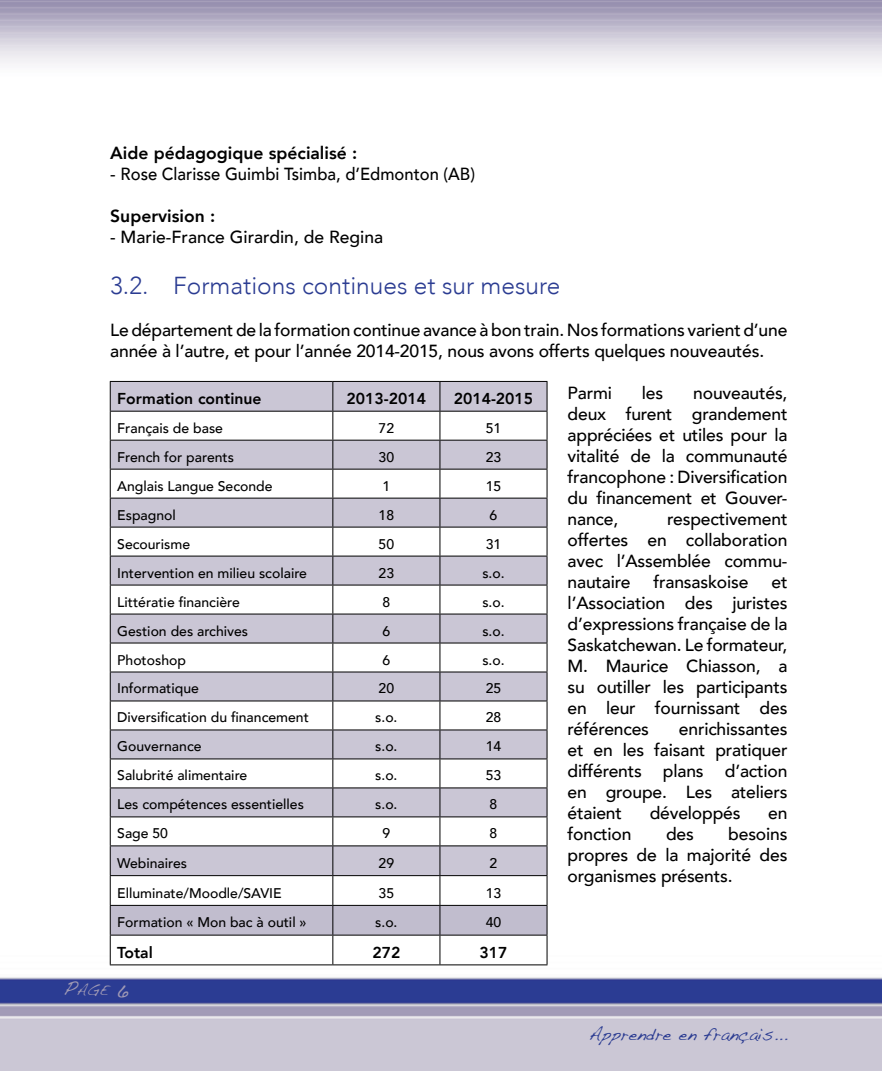
<style>
.page{position:relative;width:882px;height:1071px;background:#fff}
.page>*{position:absolute;margin:0;border:0;box-sizing:border-box;transform-origin:0 0}
.t1{font:300 24.5px "Avenir";color:#2b3c92}
.t2{font:500 17.5px/21px "Avenir";letter-spacing:-.01em;color:#000;text-align:justify}
.t3{font:800 17.5px "Avenir";color:#000}
.t4{font:17.5px "Handwriting Dakota";color:#2b3c92}
.t5{font:800 15.75px "Avenir";color:#000}
.t6{font:14.7px "Handwriting Dakota";color:#a09ab5}
.t7{font:500 14px "Avenir";color:#000}
.s1{font-size:21px}
</style>
<div class="page">
<img style="left:0;top:0;width:882px;height:1071px">
<hr style="left:333px;top:381px;width:107px;height:1px;background:#000">
<hr style="left:440px;top:381px;width:107px;height:1px;background:#000">
<hr style="left:110px;top:381px;width:223px;height:1px;background:#000">
<svg style="left:110px;top:382px;width:438px;height:583px"></svg>
<hr style="left:110px;top:964px;width:223px;height:1px;background:#000">
<p class="t3" style="left:110px;top:140px;width:249px">Aide pédagogique spécialisé :</p>
<p class="t2" style="left:110px;top:163px;width:366px">- Rose Clarisse Guimbi Tsimba, d’Edmonton (AB)</p>
<p class="t3" style="left:110px;top:203px;width:106px">Supervision :</p>
<p class="t2" style="left:110px;top:226px;width:274px">- Marie-France Girardin, de Regina</p>
<h1 class="t1" style="left:110px;top:271px;width:452px">3.2. Formations continues et sur mesure</h1>
<p class="t2" style="left:110px;top:318px;width:679px">Le département de la formation continue avance à bon train. Nos formations varient d’une année à l’autre, et pour l’année 2014-2015, nous avons offerts quelques nouveautés.</p>
<p class="t2" style="left:568px;top:381px;width:46px">Parmi</p>
<p class="t2" style="left:642px;top:381px;width:23px">les</p>
<p class="t2" style="left:568px;top:381px;width:221px;text-indent:126px">nouveautés, deux furent grandement appréciées et utiles pour la vitalité de la communauté francophone : Diversification du financement et Gouver&shy;nance,</p>
<p class="t5" style="left:117px;top:386px;width:146px">Formation continue</p>
<p class="t5" style="left:347px;top:386px;width:81px">2013-2014</p>
<p class="t5" style="left:454px;top:386px;width:81px">2014-2015</p>
<p class="t7" style="left:117px;top:416px;width:107px">Français de base</p>
<p class="t7" style="left:379px;top:416px;width:17px">72</p>
<p class="t7" style="left:486px;top:416px;width:17px">51</p>
<p class="t7" style="left:117px;top:445px;width:118px">French for parents</p>
<p class="t7" style="left:379px;top:445px;width:17px">30</p>
<p class="t7" style="left:486px;top:445px;width:17px">23</p>
<p class="t7" style="left:117px;top:474px;width:157px">Anglais Langue Seconde</p>
<p class="t7" style="left:383px;top:474px;width:9px">1</p>
<p class="t7" style="left:486px;top:474px;width:17px">15</p>
<p class="t7" style="left:117px;top:503px;width:60px">Espagnol</p>
<p class="t7" style="left:379px;top:503px;width:17px">18</p>
<p class="t7" style="left:490px;top:503px;width:9px">6</p>
<p class="t7" style="left:117px;top:532px;width:74px">Secourisme</p>
<p class="t7" style="left:379px;top:532px;width:17px">50</p>
<p class="t7" style="left:486px;top:532px;width:17px">31</p>
<p class="t7" style="left:117px;top:561px;width:191px">Intervention en milieu scolaire</p>
<p class="t7" style="left:379px;top:561px;width:17px">23</p>
<p class="t7" style="left:482px;top:561px;width:24px">s.o.</p>
<p class="t7" style="left:117px;top:590px;width:124px">Littératie financière</p>
<p class="t7" style="left:383px;top:590px;width:9px">8</p>
<p class="t7" style="left:482px;top:590px;width:24px">s.o.</p>
<p class="t7" style="left:117px;top:619px;width:132px">Gestion des archives</p>
<p class="t7" style="left:383px;top:619px;width:9px">6</p>
<p class="t7" style="left:482px;top:619px;width:24px">s.o.</p>
<p class="t7" style="left:117px;top:648px;width:70px">Photoshop</p>
<p class="t7" style="left:383px;top:648px;width:9px">6</p>
<p class="t7" style="left:482px;top:648px;width:24px">s.o.</p>
<p class="t7" style="left:117px;top:677px;width:83px">Informatique</p>
<p class="t7" style="left:379px;top:677px;width:17px">20</p>
<p class="t7" style="left:486px;top:677px;width:17px">25</p>
<p class="t7" style="left:117px;top:705px;width:193px">Diversification du financement</p>
<p class="t7" style="left:375px;top:705px;width:24px">s.o.</p>
<p class="t7" style="left:486px;top:705px;width:17px">28</p>
<p class="t7" style="left:117px;top:734px;width:86px">Gouvernance</p>
<p class="t7" style="left:375px;top:734px;width:24px">s.o.</p>
<p class="t7" style="left:486px;top:734px;width:17px">14</p>
<p class="t7" style="left:117px;top:763px;width:132px">Salubrité alimentaire</p>
<p class="t7" style="left:375px;top:763px;width:24px">s.o.</p>
<p class="t7" style="left:486px;top:763px;width:17px">53</p>
<p class="t7" style="left:117px;top:792px;width:188px">Les compétences essentielles</p>
<p class="t7" style="left:375px;top:792px;width:24px">s.o.</p>
<p class="t7" style="left:490px;top:792px;width:9px">8</p>
<p class="t7" style="left:117px;top:821px;width:52px">Sage 50</p>
<p class="t7" style="left:383px;top:821px;width:9px">9</p>
<p class="t7" style="left:490px;top:821px;width:9px">8</p>
<p class="t7" style="left:117px;top:851px;width:71px">Webinaires</p>
<p class="t7" style="left:379px;top:851px;width:17px">29</p>
<p class="t7" style="left:490px;top:851px;width:9px">2</p>
<p class="t7" style="left:117px;top:881px;width:166px">Elluminate/Moodle/SAVIE</p>
<p class="t7" style="left:379px;top:881px;width:17px">35</p>
<p class="t7" style="left:486px;top:881px;width:17px">13</p>
<p class="t7" style="left:117px;top:910px;width:191px">Formation « Mon bac à outil »</p>
<p class="t7" style="left:375px;top:910px;width:24px">s.o.</p>
<p class="t7" style="left:486px;top:910px;width:17px">40</p>
<p class="t5" style="left:117px;top:940px;width:37px">Total</p>
<p class="t5" style="left:372px;top:940px;width:29px">272</p>
<p class="t5" style="left:480px;top:940px;width:29px">317</p>
<p class="t2" style="left:568px;top:507px;width:221px;text-indent:100px">respectivement offertes en collaboration avec l’Assemblée commu&shy;nautaire</p>
<p class="t2" style="left:654px;top:570px;width:96px">fransaskoise</p>
<p class="t2" style="left:568px;top:570px;width:221px;text-indent:204px">et l’Association des juristes d’expressions française de la Saskatchewan. Le formateur, M. Maurice Chiasson, a su outiller les participants en leur fournissant des références</p>
<p class="t2" style="left:568px;top:717px;width:221px;text-indent:111px">enrichissantes et en les faisant pratiquer différents plans d’action en groupe. Les ateliers étaient</p>
<p class="t2" style="left:650px;top:801px;width:92px">développés</p>
<p class="t2" style="left:768px;top:801px;width:21px">en</p>
<p class="t2" style="left:568px;top:822px;width:65px">fonction</p>
<p class="t2" style="left:666px;top:822px;width:29px">des</p>
<p class="t2" style="left:568px;top:822px;width:221px;text-indent:161px">besoins propres de la majorité des organismes présents.</p>
<p class="t6" style="left:63px;top:982px;width:67px"><span class="s1">P</span>age <span class="s1">6</span></p>
<p class="t4" style="left:589px;top:1023px;width:200px">Apprendre en français...</p>
</div>
